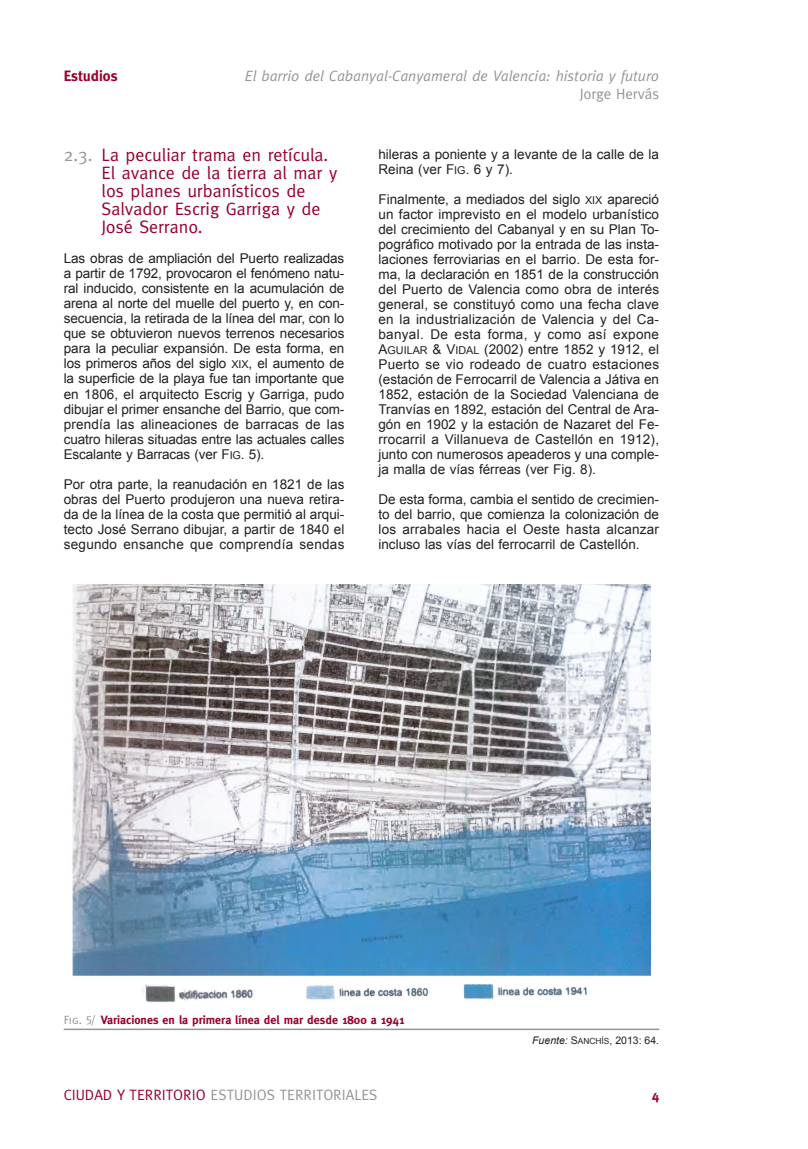
<style>
.page{position:relative;width:808px;height:1149px;background:#fff}
.page>*{position:absolute;margin:0;border:0;box-sizing:border-box;transform-origin:0 0}
.t1{font:18px/18px "Meta";color:#98012d}
.t2{font:italic 15px "Meta";color:#939598}
.t3{font:15px "Meta";color:#939598}
.t4{font:700 15px "Meta";color:#98012d}
.t5{font:13.5px/15px "Arial";color:#231f20;text-align:justify}
.t6{font:700 13.5px "Meta";color:#98012d}
.t7{font:700 12px "Meta";color:#98012d}
.t8{font:10.5px "Arial";color:#231f20}
.s1{color:#939598}
.s2{font-size:10.8px}
.s3{font-family:"Meta Caps";font-weight:400;color:#939598}
.s4{font-style:italic}
.s5{font-size:8.4px}
.s6{color:#98012d}
</style>
<div class="page">
<hr style="left:64px;top:1028px;width:595px;height:1px;background:#939598">
<img style="left:72px;top:584px;width:579px;height:418px">
<p class="t4" style="left:64px;top:70px;width:55px">Estudios</p>
<p class="t2" style="left:245px;top:70px;width:416px">El barrio del Cabanyal-Canyameral de Valencia: historia y futuro</p>
<p class="t3" style="left:580px;top:88px;width:81px">Jorge Hervás</p>
<h1 class="t1" style="left:102px;top:147px;width:237px;text-indent:-38px"><span class="s1">2.3.</span> La peculiar trama en retícula.<br>El avance de la tierra al mar y los planes urbanísticos de<br>Salvador Escrig Garriga y de<br>José Serrano.</h1>
<p class="t5" style="left:64px;top:251px;width:282px">Las obras de ampliación del Puerto realizadas a partir de 1792, provocaron el fenómeno natu&shy;ral inducido, consistente en la acumulación de arena al norte del muelle del puerto y, en con&shy;secuencia, la retirada de la línea del mar, con lo que se obtuvieron nuevos terrenos necesarios para la peculiar expansión. De esta forma, en los primeros años del siglo <span class="s2">XIX</span>, el aumento de la superficie de la playa fue tan importante que en 1806, el arquitecto Escrig y Garriga, pudo dibujar el primer ensanche del Barrio, que com&shy;prendía las alineaciones de barracas de las cuatro hileras situadas entre las actuales calles Escalante y Barracas (ver F<span class="s2">IG</span>. 5).</p>
<p class="t5" style="left:64px;top:476px;width:282px">Por otra parte, la reanudación en 1821 de las obras del Puerto produjeron una nueva retira&shy;da de la línea de la costa que permitió al arqui&shy;tecto José Serrano dibujar, a partir de 1840 el segundo ensanche que comprendía sendas</p>
<p class="t5" style="left:378px;top:146px;width:282px">hileras a poniente y a levante de la calle de la<br>Reina (ver F<span class="s2">IG</span>. 6 y 7).</p>
<p class="t5" style="left:378px;top:191px;width:282px">Finalmente, a mediados del siglo <span class="s2">XIX</span> apareció un factor imprevisto en el modelo urbanístico del crecimiento del Cabanyal y en su Plan To&shy;pográfico motivado por la entrada de las insta&shy;laciones ferroviarias en el barrio. De esta for&shy;ma, la declaración en 1851 de la construcción del Puerto de Valencia como obra de interés general, se constituyó como una fecha clave en la industrialización de Valencia y del Ca&shy;banyal. De esta forma, y como así expone A<span class="s2">GUILAR</span> &amp; V<span class="s2">IDAL</span> (2002) entre 1852 y 1912, el Puerto se vio rodeado de cuatro estaciones (estación de Ferrocarril de Valencia a Játiva en 1852, estación de la Sociedad Valenciana de Tranvías en 1892, estación del Central de Ara&shy;gón en 1902 y la estación de Nazaret del Fe&shy;rrocarril a Villanueva de Castellón en 1912), junto con numerosos apeaderos y una comple&shy;ja malla de vías férreas (ver Fig. 8).</p>
<p class="t5" style="left:378px;top:491px;width:282px">De esta forma, cambia el sentido de crecimien&shy;to del barrio, que comienza la colonización de los arrabales hacia el Oeste hasta alcanzar incluso las vías del ferrocarril de Castellón.</p>
<p class="t7" style="left:64px;top:1015px;width:342px"><span class="s3">Fig. 5/</span> Variaciones en la primera línea del mar desde 1800 a 1941</p>
<p class="t8" style="left:532px;top:1034px;width:128px"><span class="s4">Fuente:</span> S<span class="s5">ANCHÍS</span>, 2013: 64.</p>
<p class="t3" style="left:64px;top:1088px;width:315px"><span class="s6">CIUDAD Y TERRITORIO</span> ESTUDIOS TERRITORIALES</p>
<p class="t6" style="left:652px;top:1089px;width:9px">4</p>
</div>
